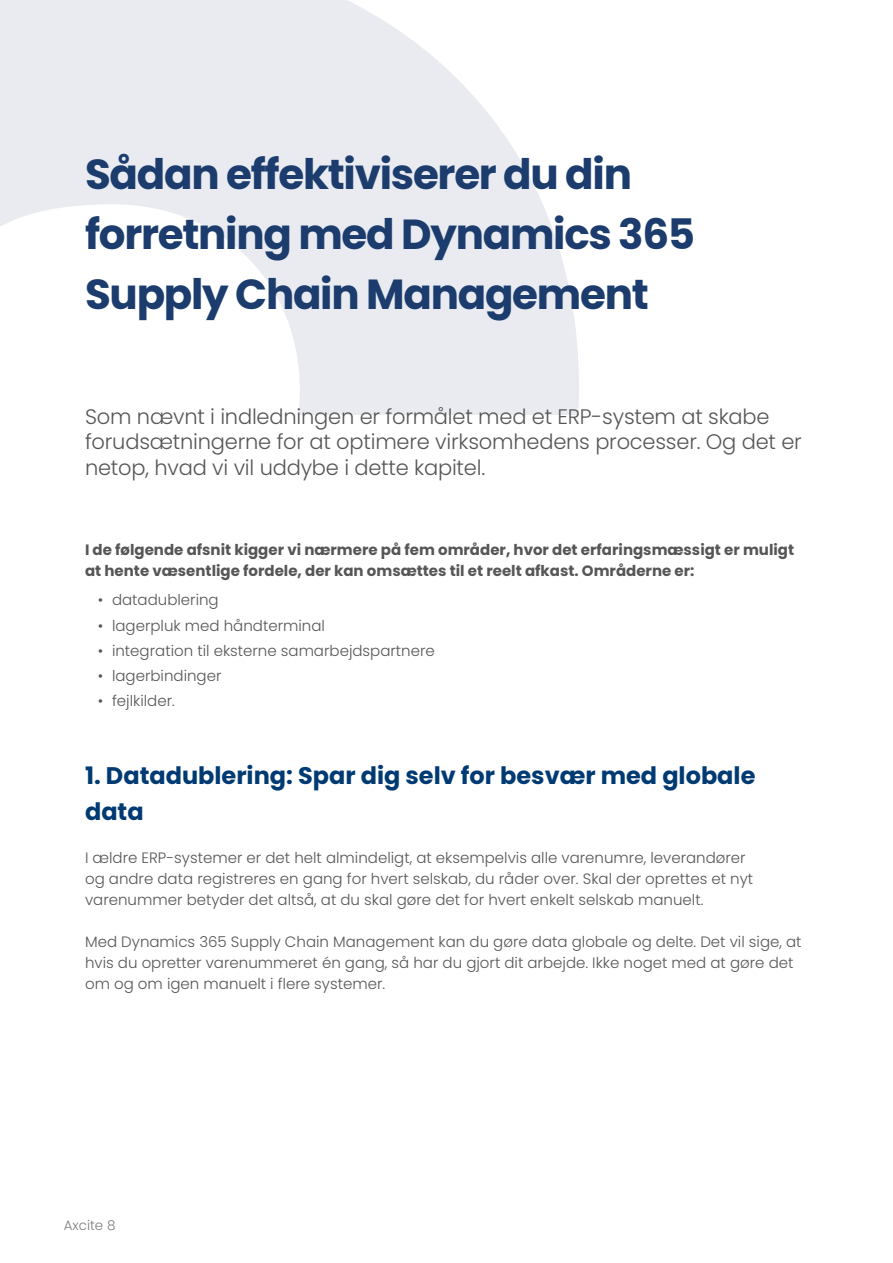
<style>
.page{position:relative;width:893px;height:1263px;background:#fff}
.page>*{position:absolute;margin:0;border:0;box-sizing:border-box;transform-origin:0 0}
.t1{font:700 42px/60px "Poppins";letter-spacing:-.03em;color:#1b3c6d}
.t2{font:700 24px/36px "Poppins";color:#003a73}
.t3{font:300 21px/25.5px "Poppins";letter-spacing:-.01em;color:#555655}
.t4{font:300 15px/21px "Poppins";color:#555655}
.t5{font:700 15px/21px "Poppins";color:#555655}
.t6{font:300 13.5px "Poppins";color:#7f7e7e}
</style>
<div class="page">
<svg style="left:0;top:0;width:579px;height:415px;fill:#e9ebf0"></svg>
<h1 class="t1" style="left:85px;top:144px;width:612px">Sådan effektiviserer du din forretning med Dynamics 365<br>Supply Chain Management</h1>
<h3 class="t3" style="left:85px;top:403px;width:718px">Som nævnt i indledningen er formålet med et ERP-system at skabe forudsætningerne for at optimere virksomhedens processer. Og det er netop, hvad vi vil uddybe i dette kapitel.</h3>
<p class="t5" style="left:85px;top:539px;width:711px">I de følgende afsnit kigger vi nærmere på fem områder, hvor det erfaringsmæssigt er muligt at hente væsentlige fordele, der kan omsættes til et reelt afkast. Områderne er:</p>
<p class="t4" style="left:98px;top:590px;width:122px">• datadublering</p>
<p class="t4" style="left:98px;top:615px;width:229px">• lagerpluk med håndterminal</p>
<p class="t4" style="left:98px;top:640px;width:339px">• integration til eksterne samarbejdspartnere</p>
<p class="t4" style="left:98px;top:665px;width:125px">• lagerbindinger</p>
<p class="t4" style="left:98px;top:691px;width:79px">• fejlkilder.</p>
<h2 class="t2" style="left:85px;top:758px;width:672px">1. Datadublering: Spar dig selv for besvær med globale data</h2>
<p class="t4" style="left:85px;top:847px;width:670px">I ældre ERP-systemer er det helt almindeligt, at eksempelvis alle varenumre, leverandører og andre data registreres en gang for hvert selskab, du råder over. Skal der oprettes et nyt varenummer betyder det altså, at du skal gøre det for hvert enkelt selskab manuelt.</p>
<p class="t4" style="left:85px;top:931px;width:718px">Med Dynamics 365 Supply Chain Management kan du gøre data globale og delte. Det vil sige, at hvis du opretter varenummeret én gang, så har du gjort dit arbejde. Ikke noget med at gøre det om og om igen manuelt i flere systemer.</p>
<p class="t6" style="left:64px;top:1218px;width:53px">Axcite 8</p>
</div>
